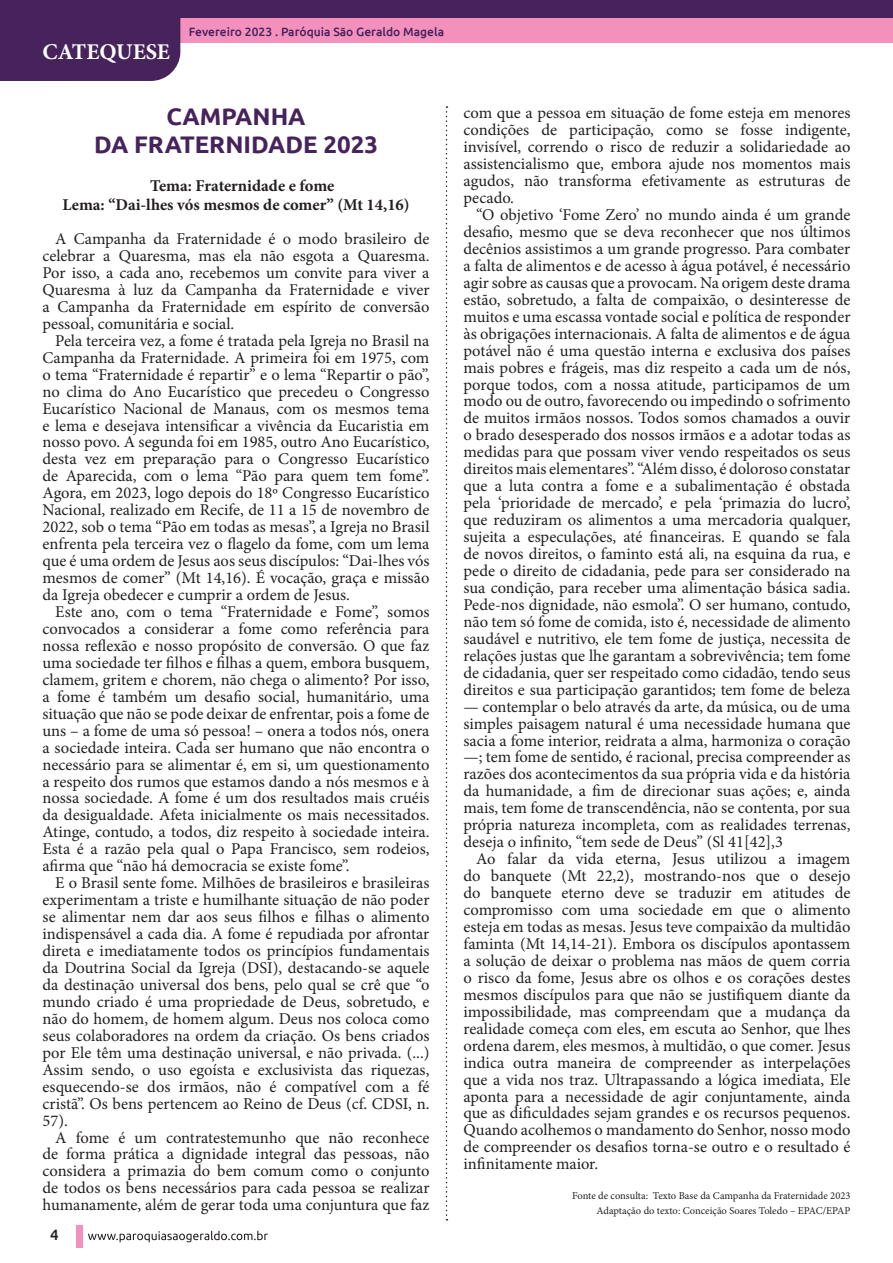
<style>
.page{position:relative;width:893px;height:1263px;background:#fff}
.page>*{position:absolute;margin:0;border:0;box-sizing:border-box;transform-origin:0 0}
.t1{font:700 24px/28.5px "Ubuntu";color:#47235c;text-align:center}
.t2{font:700 22.5px "Minion Pro";color:#fff}
.t3{font:16.5px/17px "Minion Pro";color:#231f20;text-align:justify}
.t4{font:700 16.5px/19.5px "Minion Pro";color:#231f20}
.t5{font:500 15px "Ubuntu";color:#231f20}
.t6{font:500 12px "Ubuntu";color:#47235c}
.t7{font:10.5px "Minion Pro";color:#231f20}
</style>
<div class="page">
<div style="left:77px;top:1225px;width:6px;height:23px;background:#f390bc"></div>
<svg style="left:88px;top:1231px;width:180px;height:11px"></svg>
<div style="left:135px;top:0;width:758px;height:43px;background:#f390bc"></div>
<div style="left:135px;top:0;width:758px;height:18px;background:#47235c"></div>
<div style="left:0;top:0;width:180px;height:81px;background:#47235c"></div>
<svg style="left:446px;top:106px;width:1px;height:1114px"></svg>
<p class="t2" style="left:43px;top:36px;width:129px">CATEQUESE</p>
<p class="t6" style="left:189px;top:24px;width:257px">Fevereiro 2023 . Paróquia São Geraldo Magela</p>
<p class="t1" style="left:94px;top:102px;width:285px">CAMPANHA<br>DA FRATERNIDADE 2023</p>
<p class="t4" style="left:62px;top:176px;width:349px;text-indent:88px">Tema: Fraternidade e fome<br>Lema: “Dai-lhes vós mesmos de comer” (Mt 14,16)</p>
<p class="t3" style="left:43px;top:230px;width:388px;text-indent:13px">A Campanha da Fraternidade é o modo brasileiro de celebrar a Quaresma, mas ela não esgota a Quaresma.<br>Por isso, a cada ano, recebemos um convite para viver a Quaresma à luz da Campanha da Fraternidade e viver a Campanha da Fraternidade em espírito de conversão pessoal, comunitária e social.</p>
<p class="t3" style="left:43px;top:332px;width:388px;text-indent:13px">Pela terceira vez, a fome é tratada pela Igreja no Brasil na Campanha da Fraternidade. A primeira foi em 1975, com o tema “Fraternidade é repartir” e o lema “Repartir o pão”, no clima do Ano Eucarístico que precedeu o Congresso Eucarístico Nacional de Manaus, com os mesmos tema e lema e desejava intensificar a vivência da Eucaristia em nosso povo. A segunda foi em 1985, outro Ano Eucarístico, desta vez em preparação para o Congresso Eucarístico de Aparecida, com o lema “Pão para quem tem fome”.<br>Agora, em 2023, logo depois do 18º Congresso Eucarístico Nacional, realizado em Recife, de 11 a 15 de novembro de 2022, sob o tema “Pão em todas as mesas”, a Igreja no Brasil enfrenta pela terceira vez o flagelo da fome, com um lema que é uma ordem de Jesus aos seus discípulos: “Dai-lhes vós mesmos de comer” (Mt 14,16). É vocação, graça e missão da Igreja obedecer e cumprir a ordem de Jesus.</p>
<p class="t3" style="left:43px;top:603px;width:388px;text-indent:13px">Este ano, com o tema “Fraternidade e Fome”, somos convocados a considerar a fome como referência para nossa reflexão e nosso propósito de conversão. O que faz uma sociedade ter filhos e filhas a quem, embora busquem, clamem, gritem e chorem, não chega o alimento? Por isso, a fome é também um desafio social, humanitário, uma situação que não se pode deixar de enfrentar, pois a fome de uns – a fome de uma só pessoa! – onera a todos nós, onera a sociedade inteira. Cada ser humano que não encontra o necessário para se alimentar é, em si, um questionamento a respeito dos rumos que estamos dando a nós mesmos e à nossa sociedade. A fome é um dos resultados mais cruéis da desigualdade. Afeta inicialmente os mais necessitados.<br>Atinge, contudo, a todos, diz respeito à sociedade inteira.<br>Esta é a razão pela qual o Papa Francisco, sem rodeios, afirma que “não há democracia se existe fome”.</p>
<p class="t3" style="left:43px;top:874px;width:388px;text-indent:13px">E o Brasil sente fome. Milhões de brasileiros e brasileiras experimentam a triste e humilhante situação de não poder se alimentar nem dar aos seus filhos e filhas o alimento indispensável a cada dia. A fome é repudiada por afrontar direta e imediatamente todos os princípios fundamentais da Doutrina Social da Igreja (DSI), destacando-se aquele da destinação universal dos bens, pelo qual se crê que “o mundo criado é uma propriedade de Deus, sobretudo, e não do homem, de homem algum. Deus nos coloca como seus colaboradores na ordem da criação. Os bens criados por Ele têm uma destinação universal, e não privada. (...)<br>Assim sendo, o uso egoísta e exclusivista das riquezas, esquecendo-se dos irmãos, não é compatível com a fé cristã”. Os bens pertencem ao Reino de Deus (cf. CDSI, n.<br>57).</p>
<p class="t3" style="left:43px;top:1129px;width:388px;text-indent:13px">A fome é um contratestemunho que não reconhece de forma prática a dignidade integral das pessoas, não considera a primazia do bem comum como o conjunto de todos os bens necessários para cada pessoa se realizar humanamente, além de gerar toda uma conjuntura que faz</p>
<p class="t5" style="left:50px;top:1225px;width:10px">4</p>
<p class="t3" style="left:463px;top:105px;width:388px">com que a pessoa em situação de fome esteja em menores condições de participação, como se fosse indigente, invisível, correndo o risco de reduzir a solidariedade ao assistencialismo que, embora ajude nos momentos mais agudos, não transforma efetivamente as estruturas de pecado.</p>
<p class="t3" style="left:463px;top:206px;width:388px;text-indent:13px">“O objetivo ‘Fome Zero’ no mundo ainda é um grande desafio, mesmo que se deva reconhecer que nos últimos decênios assistimos a um grande progresso. Para combater a falta de alimentos e de acesso à água potável, é necessário agir sobre as causas que a provocam. Na origem deste drama estão, sobretudo, a falta de compaixão, o desinteresse de muitos e uma escassa vontade social e política de responder às obrigações internacionais. A falta de alimentos e de água potável não é uma questão interna e exclusiva dos países mais pobres e frágeis, mas diz respeito a cada um de nós, porque todos, com a nossa atitude, participamos de um modo ou de outro, favorecendo ou impedindo o sofrimento de muitos irmãos nossos. Todos somos chamados a ouvir o brado desesperado dos nossos irmãos e a adotar todas as medidas para que possam viver vendo respeitados os seus direitos mais elementares”. “Além disso, é doloroso constatar que a luta contra a fome e a subalimentação é obstada pela ‘prioridade de mercado’, e pela ‘primazia do lucro’, que reduziram os alimentos a uma mercadoria qualquer, sujeita a especulações, até financeiras. E quando se fala de novos direitos, o faminto está ali, na esquina da rua, e pede o direito de cidadania, pede para ser considerado na sua condição, para receber uma alimentação básica sadia.<br>Pede-nos dignidade, não esmola”. O ser humano, contudo, não tem só fome de comida, isto é, necessidade de alimento saudável e nutritivo, ele tem fome de justiça, necessita de relações justas que lhe garantam a sobrevivência; tem fome de cidadania, quer ser respeitado como cidadão, tendo seus direitos e sua participação garantidos; tem fome de beleza</p>
<p class="t3" style="left:463px;top:698px;width:388px">— contemplar o belo através da arte, da música, ou de uma simples paisagem natural é uma necessidade humana que sacia a fome interior, reidrata a alma, harmoniza o coração —; tem fome de sentido, é racional, precisa compreender as razões dos acontecimentos da sua própria vida e da história da humanidade, a fim de direcionar suas ações; e, ainda mais, tem fome de transcendência, não se contenta, por sua própria natureza incompleta, com as realidades terrenas, deseja o infinito, “tem sede de Deus” (Sl 41[42],3</p>
<p class="t3" style="left:463px;top:850px;width:388px;text-indent:13px">Ao falar da vida eterna, Jesus utilizou a imagem do banquete (Mt 22,2), mostrando-nos que o desejo do banquete eterno deve se traduzir em atitudes de compromisso com uma sociedade em que o alimento esteja em todas as mesas. Jesus teve compaixão da multidão faminta (Mt 14,14-21). Embora os discípulos apontassem a solução de deixar o problema nas mãos de quem corria o risco da fome, Jesus abre os olhos e os corações destes mesmos discípulos para que não se justifiquem diante da impossibilidade, mas compreendam que a mudança da realidade começa com eles, em escuta ao Senhor, que lhes ordena darem, eles mesmos, à multidão, o que comer. Jesus indica outra maneira de compreender as interpelações que a vida nos traz. Ultrapassando a lógica imediata, Ele aponta para a necessidade de agir conjuntamente, ainda que as dificuldades sejam grandes e os recursos pequenos.<br>Quando acolhemos o mandamento do Senhor, nosso modo de compreender os desafios torna-se outro e o resultado é infinitamente maior.</p>
<p class="t7" style="left:572px;top:1189px;width:280px">Fonte de consulta: Texto Base da Campanha da Fraternidade 2023</p>
<p class="t7" style="left:597px;top:1204px;width:255px">Adaptação do texto: Conceição Soares Toledo – EPAC/EPAP</p>
</div>
